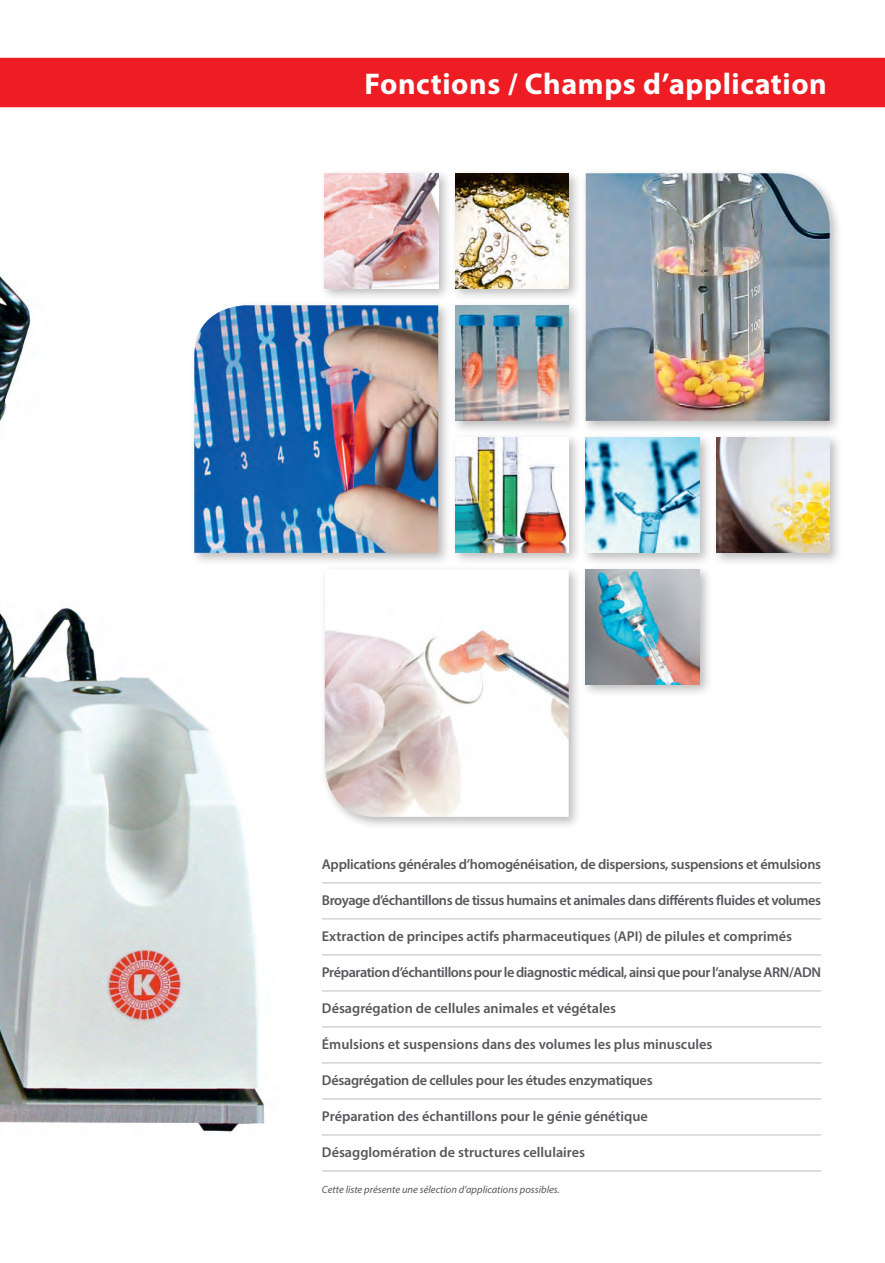
<style>
.page{position:relative;width:885px;height:1263px;background:#fff}
.page>*{position:absolute;margin:0;border:0;box-sizing:border-box;transform-origin:0 0}
.t1{font:700 30px "Myriad Pro";letter-spacing:.02em;color:#fff}
.t2{font:600 14.25px "Myriad Pro";letter-spacing:-.02em;color:#57585a}
.t3{font:600 14.25px "Myriad Pro";color:#57585a}
.t4{font:italic 10.5px "Myriad Pro";color:#57585a}
</style>
<div class="page">
<img style="left:0;top:276px;width:334px;height:896px">
<div style="left:0;top:58px;width:884px;height:49px;background:#ee1d23"></div>
<hr style="left:322px;top:882px;width:499px;height:1px;background:#bcbdc0">
<hr style="left:322px;top:918px;width:499px;height:1px;background:#bcbdc0">
<hr style="left:322px;top:954px;width:499px;height:1px;background:#bcbdc0">
<hr style="left:322px;top:990px;width:499px;height:1px;background:#bcbdc0">
<hr style="left:322px;top:1026px;width:499px;height:1px;background:#bcbdc0">
<hr style="left:322px;top:1062px;width:499px;height:1px;background:#bcbdc0">
<hr style="left:322px;top:1098px;width:499px;height:1px;background:#bcbdc0">
<hr style="left:322px;top:1134px;width:499px;height:1px;background:#bcbdc0">
<hr style="left:322px;top:1170px;width:499px;height:1px;background:#bcbdc0">
<div style="left:189px;top:301px;width:262px;height:265px;background:#231f20;opacity:.3"></div>
<img style="left:194px;top:305px;width:244px;height:248px">
<div style="left:581px;top:169px;width:262px;height:265px;background:#231f20;opacity:.3"></div>
<img style="left:585px;top:173px;width:244px;height:248px">
<div style="left:320px;top:565px;width:262px;height:265px;background:#231f20;opacity:.3"></div>
<img style="left:325px;top:569px;width:243px;height:248px">
<div style="left:450px;top:433px;width:132px;height:133px;background:#231f20;opacity:.3"></div>
<img style="left:455px;top:437px;width:113px;height:115px">
<div style="left:450px;top:301px;width:132px;height:133px;background:#231f20;opacity:.3"></div>
<img style="left:455px;top:306px;width:113px;height:115px">
<div style="left:450px;top:169px;width:132px;height:133px;background:#231f20;opacity:.3"></div>
<img style="left:455px;top:173px;width:113px;height:115px">
<div style="left:320px;top:169px;width:132px;height:133px;background:#231f20;opacity:.3"></div>
<img style="left:325px;top:173px;width:113px;height:115px">
<div style="left:581px;top:433px;width:131px;height:133px;background:#231f20;opacity:.3"></div>
<img style="left:585px;top:438px;width:114px;height:115px">
<div style="left:711px;top:433px;width:132px;height:133px;background:#231f20;opacity:.3"></div>
<img style="left:716px;top:438px;width:113px;height:115px">
<div style="left:581px;top:565px;width:131px;height:133px;background:#231f20;opacity:.3"></div>
<img style="left:585px;top:569px;width:114px;height:115px">
<h1 class="t1" style="left:364px;top:64px;width:464px">Fonctions / Champs d’application</h1>
<p class="t2" style="left:322px;top:855px;width:500px">Applications générales d’homogénéisation, de dispersions, suspensions et émulsions</p>
<p class="t2" style="left:322px;top:891px;width:500px">Broyage d’échantillons de tissus humains et animales dans différents fluides et volumes</p>
<p class="t3" style="left:322px;top:927px;width:471px">Extraction de principes actifs pharmaceutiques (API) de pilules et comprimés</p>
<p class="t2" style="left:322px;top:963px;width:500px">Préparation d’échantillons pour le diagnostic médical, ainsi que pour l’analyse ARN/ADN</p>
<p class="t3" style="left:322px;top:999px;width:296px">Désagrégation de cellules animales et végétales</p>
<p class="t3" style="left:322px;top:1035px;width:392px">Émulsions et suspensions dans des volumes les plus minuscules</p>
<p class="t2" style="left:322px;top:1071px;width:332px">Désagrégation de cellules pour les études enzymatiques</p>
<p class="t3" style="left:322px;top:1107px;width:327px">Préparation des échantillons pour le génie génétique</p>
<p class="t3" style="left:322px;top:1143px;width:265px">Désagglomération de structures cellulaires</p>
<p class="t4" style="left:322px;top:1183px;width:239px">Cette liste présente une sélection d’applications possibles.</p>
</div>
